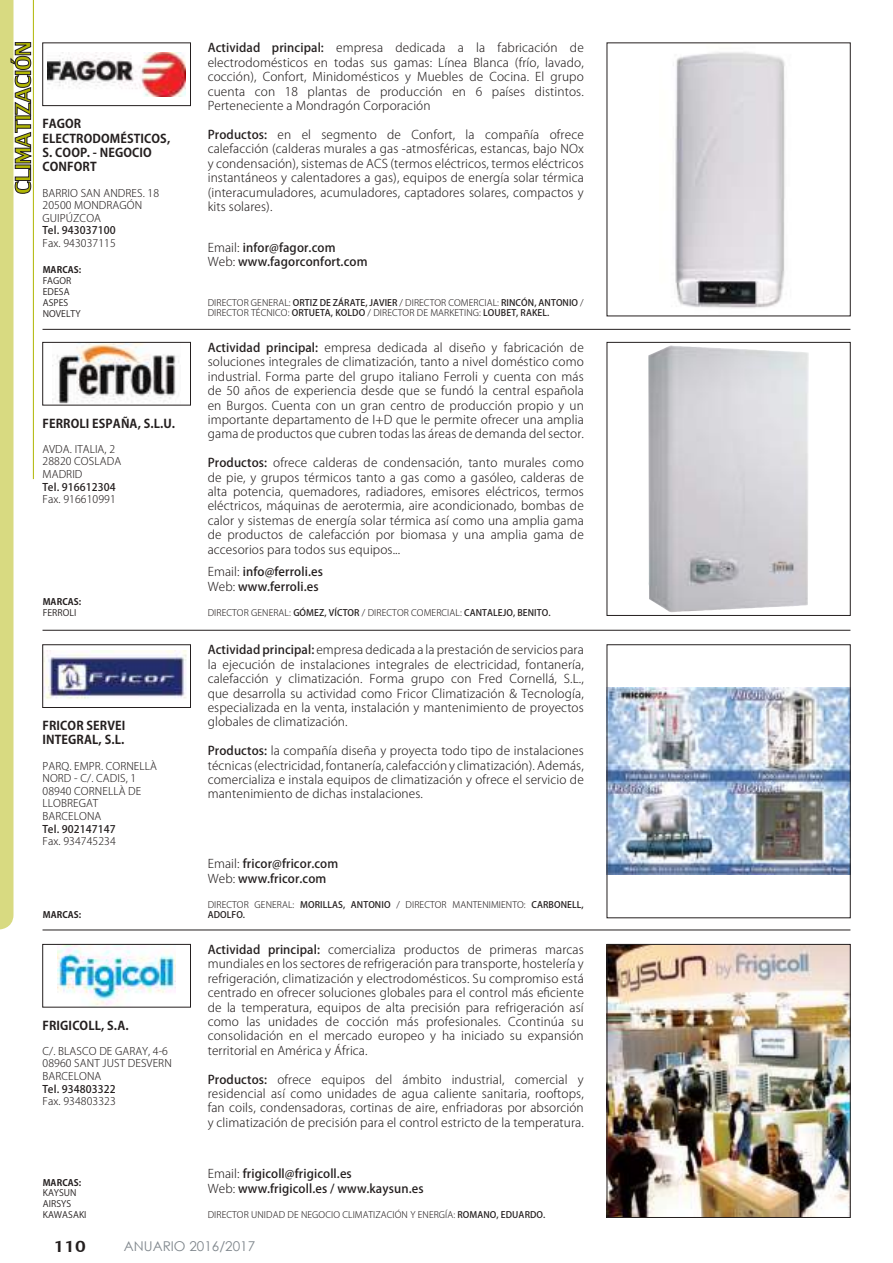
<style>
.page{position:relative;width:893px;height:1263px;background:#fff}
.page>*{position:absolute;margin:0;border:0;box-sizing:border-box;transform-origin:0 0}
.t1{font:24px "Lily UPC";color:#241f1f}
.t2{font:13.5px "Century Gothic";color:#80878d}
.t3{font:300 12px/14.4px "Koz Go Pro";letter-spacing:.01em;color:#241f1f;text-align:justify}
.t4{font:500 12px/14.4px "Koz Go Pro";letter-spacing:.01em;color:#241f1f}
.t5{font:700 12px/14.4px "Koz Go Pro";letter-spacing:.01em;color:#241f1f}
.t6{font:300 10.5px/12.6px "Koz Go Pro";letter-spacing:.01em;color:#241f1f}
.t7{font:500 10.5px "Koz Go Pro";letter-spacing:.01em;color:#241f1f}
.t8{font:300 9px/10.5px "Koz Go Pro";letter-spacing:.01em;color:#241f1f}
.t9{font:9px/10.8px "Koz Go Pro";letter-spacing:.01em;color:#241f1f}
.t10{font:700 9px "Koz Go Pro";letter-spacing:.01em;color:#241f1f}
.t11{font:500 9px "Koz Go Pro";letter-spacing:.01em;color:#241f1f}
.s1{font-weight:500}
.s2{font-weight:300}
</style>
<div class="page">
<hr style="left:43px;top:630px;width:807px;height:1px;background:#241f1f">
<hr style="left:43px;top:329px;width:807px;height:1px;background:#241f1f">
<img style="left:673px;top:52px;width:112px;height:256px">
<img style="left:48px;top:52px;width:138px;height:44px">
<div style="left:43px;top:43px;width:148px;height:63px;border:1px solid #241f1f"></div>
<img style="left:648px;top:346px;width:161px;height:266px">
<div style="left:607px;top:342px;width:243px;height:274px;border:1px solid #241f1f"></div>
<img style="left:53px;top:344px;width:126px;height:59px">
<div style="left:43px;top:342px;width:148px;height:63px;border:1px solid #241f1f"></div>
<hr style="left:43px;top:929px;width:807px;height:1px;background:#241f1f">
<img style="left:609px;top:688px;width:239px;height:187px">
<img style="left:45px;top:650px;width:142px;height:49px">
<div style="left:43px;top:644px;width:148px;height:64px;border:1px solid #241f1f"></div>
<img style="left:609px;top:946px;width:239px;height:270px">
<div style="left:607px;top:944px;width:243px;height:274px;border:1px solid #241f1f"></div>
<img style="left:58px;top:946px;width:117px;height:59px">
<div style="left:43px;top:944px;width:148px;height:63px;border:1px solid #241f1f"></div>
<svg style="left:0;top:0;width:31px;height:929px"></svg>
<hr style="left:33px;top:0;width:1px;height:479px;background:#b0b503">
<p class="t3" style="left:208px;top:41px;width:378px"><span class="s1">Actividad principal:</span> empresa dedicada a la fabricación de electrodomésticos en todas sus gamas: Línea Blanca (frío, lavado, cocción), Confort, Minidomésticos y Muebles de Cocina. El grupo cuenta con 18 plantas de producción en 6 países distintos.<br>Perteneciente a Mondragón Corporación</p>
<p class="t3" style="left:208px;top:127px;width:378px"><span class="s1">Productos:</span> en el segmento de Confort, la compañía ofrece calefacción (calderas murales a gas -atmosféricas, estancas, bajo NOx y condensación), sistemas de ACS (termos eléctricos, termos eléctricos instantáneos y calentadores a gas), equipos de energía solar térmica (interacumuladores, acumuladores, captadores solares, compactos y kits solares).</p>
<p class="t5" style="left:43px;top:117px;width:129px">FAGOR<br>ELECTRODOMÉSTICOS,<br>S. COOP. - NEGOCIO<br>CONFORT</p>
<p class="t6" style="left:43px;top:186px;width:118px">BARRIO SAN ANDRES. 18<br>20500 MONDRAGÓN<br>GUIPÚZCOA</p>
<p class="t7" style="left:43px;top:224px;width:75px">Tel. 943037100</p>
<p class="t6" style="left:43px;top:237px;width:75px">Fax. 943037115</p>
<p class="t4" style="left:208px;top:241px;width:161px"><span class="s2">Email:</span> infor@fagor.com<br><span class="s2">Web:</span> www.fagorconfort.com</p>
<p class="t8" style="left:208px;top:297px;width:378px">DIRECTOR GENERAL: <span class="s1">ORTIZ DE ZÁRATE, JAVIER</span> / DIRECTOR COMERCIAL: <span class="s1">RINCÓN, ANTONIO</span> /<br>DIRECTOR TÉCNICO: <span class="s1">ORTUETA, KOLDO</span> / DIRECTOR DE MARKETING: <span class="s1">LOUBET, RAKEL.</span></p>
<p class="t10" style="left:43px;top:264px;width:40px">MARCAS:</p>
<p class="t9" style="left:43px;top:276px;width:39px">FAGOR<br>EDESA<br>ASPES<br>NOVELTY</p>
<p class="t5" style="left:43px;top:417px;width:134px">FERROLI ESPAÑA, S.L.U.</p>
<p class="t6" style="left:43px;top:443px;width:80px">AVDA. ITALIA, 2<br>28820 COSLADA<br>MADRID</p>
<p class="t7" style="left:43px;top:480px;width:75px">Tel. 916612304</p>
<p class="t6" style="left:43px;top:493px;width:75px">Fax. 916610991</p>
<p class="t10" style="left:43px;top:596px;width:40px">MARCAS:</p>
<p class="t9" style="left:43px;top:607px;width:35px">FERROLI</p>
<p class="t5" style="left:43px;top:719px;width:84px">FRICOR SERVEI<br>INTEGRAL, S.L.</p>
<p class="t6" style="left:43px;top:759px;width:116px">PARQ. EMPR. CORNELLÀ<br>NORD - C/. CADIS, 1<br>08940 CORNELLÀ DE<br>LLOBREGAT<br>BARCELONA</p>
<p class="t7" style="left:43px;top:822px;width:75px">Tel. 902147147</p>
<p class="t6" style="left:43px;top:835px;width:75px">Fax. 934745234</p>
<p class="t3" style="left:208px;top:340px;width:378px"><span class="s1">Actividad principal:</span> empresa dedicada al diseño y fabricación de soluciones integrales de climatización, tanto a nivel doméstico como industrial. Forma parte del grupo italiano Ferroli y cuenta con más de 50 años de experiencia desde que se fundó la central española en Burgos. Cuenta con un gran centro de producción propio y un importante departamento de I+D que le permite ofrecer una amplia gama de productos que cubren todas las áreas de demanda del sector.</p>
<p class="t3" style="left:208px;top:456px;width:378px"><span class="s1">Productos:</span> ofrece calderas de condensación, tanto murales como de pie, y grupos térmicos tanto a gas como a gasóleo, calderas de alta potencia, quemadores, radiadores, emisores eléctricos, termos eléctricos, máquinas de aerotermia, aire acondicionado, bombas de calor y sistemas de energía solar térmica así como una amplia gama de productos de calefacción por biomasa y una amplia gama de accesorios para todos sus equipos...</p>
<p class="t4" style="left:208px;top:565px;width:117px"><span class="s2">Email:</span> info@ferroli.es<br><span class="s2">Web:</span> www.ferroli.es</p>
<p class="t8" style="left:208px;top:607px;width:344px">DIRECTOR GENERAL: <span class="s1">GÓMEZ, VÍCTOR</span> / DIRECTOR COMERCIAL: <span class="s1">CANTALEJO, BENITO.</span></p>
<p class="t3" style="left:208px;top:643px;width:378px"><span class="s1">Actividad principal:</span> empresa dedicada a la prestación de servicios para la ejecución de instalaciones integrales de electricidad, fontanería, calefacción y climatización. Forma grupo con Fred Cornellá, S.L., que desarrolla su actividad como Fricor Climatización &amp; Tecnología, especializada en la venta, instalación y mantenimiento de proyectos globales de climatización.</p>
<p class="t3" style="left:208px;top:744px;width:378px"><span class="s1">Productos:</span> la compañía diseña y proyecta todo tipo de instalaciones técnicas (electricidad, fontanería, calefacción y climatización). Además, comercializa e instala equipos de climatización y ofrece el servicio de mantenimiento de dichas instalaciones.</p>
<p class="t4" style="left:208px;top:857px;width:132px"><span class="s2">Email:</span> fricor@fricor.com<br><span class="s2">Web:</span> www.fricor.com</p>
<p class="t8" style="left:208px;top:899px;width:378px">DIRECTOR GENERAL: <span class="s1">MORILLAS, ANTONIO</span> / DIRECTOR MANTENIMIENTO: <span class="s1">CARBONELL,</span></p>
<p class="t10" style="left:43px;top:909px;width:40px">MARCAS:</p>
<p class="t11" style="left:208px;top:909px;width:39px">ADOLFO.</p>
<p class="t3" style="left:208px;top:942px;width:378px"><span class="s1">Actividad principal:</span> comercializa productos de primeras marcas mundiales en los sectores de refrigeración para transporte, hostelería y refrigeración, climatización y electrodomésticos. Su compromiso está centrado en ofrecer soluciones globales para el control más e昀椀ciente de la temperatura, equipos de alta precisión para refrigeración así como las unidades de cocción más profesionales. Ccontinúa su consolidación en el mercado europeo y ha iniciado su expansión territorial en América y África.</p>
<p class="t3" style="left:208px;top:1072px;width:378px"><span class="s1">Productos:</span> ofrece equipos del ámbito industrial, comercial y residencial así como unidades de agua caliente sanitaria, rooftops, fan coils, condensadoras, cortinas de aire, enfriadoras por absorción y climatización de precisión para el control estricto de la temperatura.</p>
<p class="t5" style="left:43px;top:1019px;width:88px">FRIGICOLL, S.A.</p>
<p class="t6" style="left:43px;top:1045px;width:131px">C/. BLASCO DE GARAY, 4-6<br>08960 SANT JUST DESVERN<br>BARCELONA</p>
<p class="t7" style="left:43px;top:1082px;width:75px">Tel. 934803322</p>
<p class="t6" style="left:43px;top:1095px;width:75px">Fax. 934803323</p>
<p class="t10" style="left:43px;top:1176px;width:40px">MARCAS:</p>
<p class="t9" style="left:43px;top:1188px;width:45px">KAYSUN<br>AIRSYS<br>KAWASAKI</p>
<p class="t4" style="left:208px;top:1167px;width:217px"><span class="s2">Email:</span> frigicoll@frigicoll.es<br><span class="s2">Web:</span> www.frigicoll.es / www.kaysun.es</p>
<p class="t8" style="left:208px;top:1209px;width:339px">DIRECTOR UNIDAD DE NEGOCIO CLIMATIZACIÓN Y ENERGÍA: <span class="s1">ROMANO, EDUARDO.</span></p>
<h1 class="t1" style="left:54px;top:1229px;width:34px">110</h1>
<p class="t2" style="left:124px;top:1241px;width:133px">ANUARIO 2016/2017</p>
</div>
